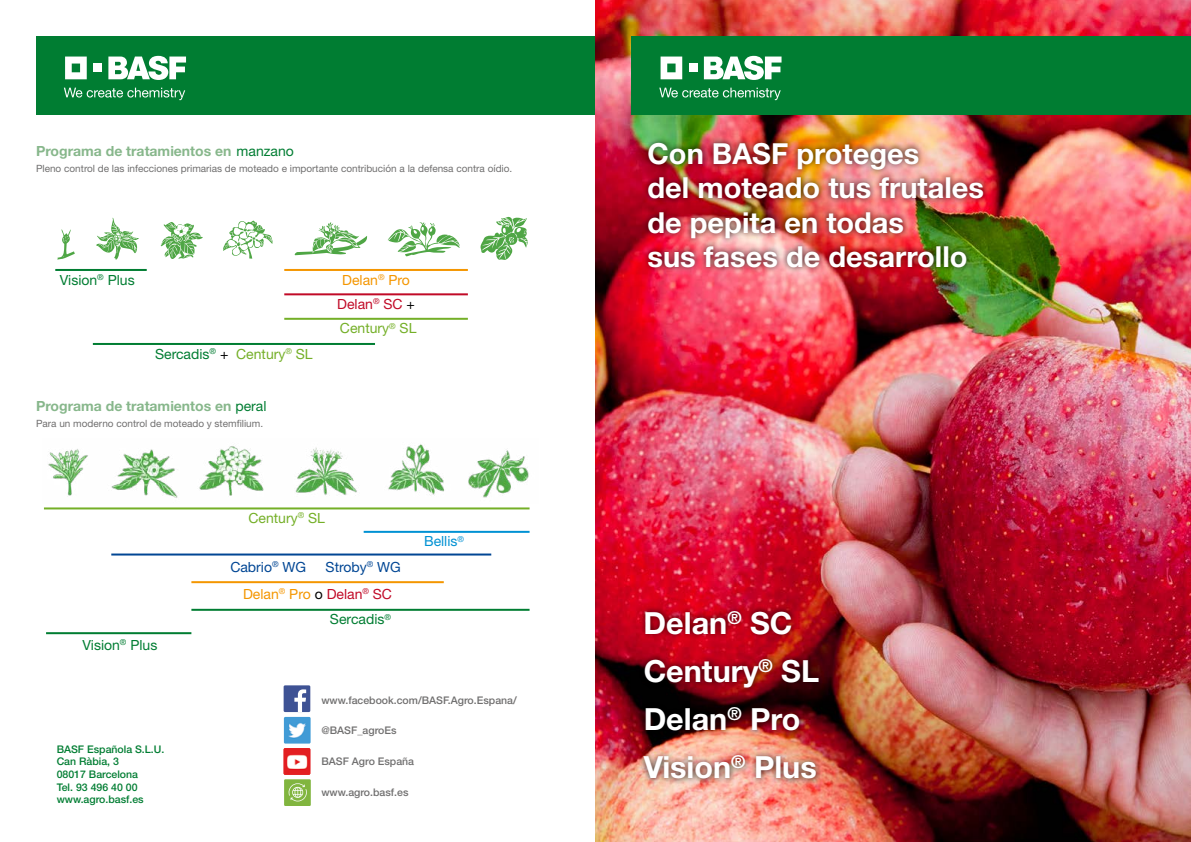
<style>
.page{position:relative;width:1191px;height:842px;background:#fff}
.page>*{position:absolute;margin:0;border:0;box-sizing:border-box;transform-origin:0 0}
.t1{font:700 30.5px/48.2px "Helvetica Neue";color:#fff}
.t2{font:700 29px/34.4px "Helvetica Neue";color:#fff}
.t3{font:700 14px "Helvetica Neue";color:#87b78b}
.t4{font:14px/24.4px "Helvetica Neue";color:#74af27;text-align:center}
.t5{font:14px/27.2px "Helvetica Neue";color:#014694}
.t6{font:14px "Helvetica Neue";color:#007d32}
.t7{font:14px "Helvetica Neue";color:#0091d3}
.t8{font:500 10.5px "Helvetica Neue";color:#706f6f}
.t9{font:500 10.5px/12.6px "Helvetica Neue";color:#007d32}
.t10{font:10px "Helvetica Neue";color:#706f6f}
.s1{font-weight:400;color:#007d32}
.s2{color:#007d32}
.s3{color:#000}
.s4{color:#f49600}
.s5{color:#c10a27}
</style>
<div class="page">
<div style="left:36px;top:36px;width:608px;height:79px;background:#007d32"></div>
<svg style="left:108px;top:56px;width:78px;height:24px"></svg>
<svg style="left:65px;top:57px;width:22px;height:22px"></svg>
<div style="left:93px;top:64px;width:9px;height:8px;background:#fff"></div>
<svg style="left:64px;top:88px;width:121px;height:12px"></svg>
<img style="left:595px;top:0;width:596px;height:842px">
<div style="left:631px;top:36px;width:560px;height:79px;background:#007d32"></div>
<svg style="left:704px;top:56px;width:77px;height:24px"></svg>
<svg style="left:660px;top:57px;width:22px;height:22px"></svg>
<div style="left:689px;top:64px;width:8px;height:8px;background:#fff"></div>
<svg style="left:659px;top:88px;width:121px;height:12px"></svg>
<div style="left:642px;top:136px;width:348px;height:137px;background:#000;opacity:.75"></div>
<div style="left:637px;top:605px;width:188px;height:180px;background:#000;opacity:.75"></div>
<div style="left:284px;top:779px;width:27px;height:27px;background:#81b53f"></div>
<svg style="left:289px;top:783px;width:18px;height:18px"></svg>
<div style="left:284px;top:685px;width:26px;height:27px;background:#3e5294"></div>
<svg style="left:294px;top:689px;width:12px;height:23px"></svg>
<img style="left:284px;top:717px;width:26px;height:27px">
<img style="left:284px;top:748px;width:26px;height:27px">
<svg style="left:57px;top:216px;width:471px;height:44px"></svg>
<hr style="left:55px;top:269px;width:92px;height:2px;background:#007d32">
<hr style="left:44px;top:507px;width:485px;height:2px;background:#74af27">
<hr style="left:364px;top:531px;width:165px;height:2px;background:#0091d3">
<hr style="left:111px;top:553px;width:380px;height:2px;background:#014694">
<hr style="left:191px;top:581px;width:253px;height:2px;background:#f49600">
<hr style="left:46px;top:632px;width:145px;height:2px;background:#007d32">
<hr style="left:191px;top:609px;width:338px;height:2px;background:#007d32">
<hr style="left:93px;top:343px;width:282px;height:2px;background:#007d32">
<hr style="left:284px;top:269px;width:184px;height:2px;background:#f49600">
<hr style="left:284px;top:293px;width:184px;height:2px;background:#c10a27">
<hr style="left:284px;top:318px;width:184px;height:2px;background:#74af27">
<img style="left:48px;top:444px;width:481px;height:54px">
<h3 class="t3" style="left:36px;top:142px;width:259px">Programa de tratamientos en <span class="s1">manzano</span></h3>
<p class="t10" style="left:36px;top:163px;width:478px">Pleno control de las infecciones primarias de moteado e importante contribución a la defensa contra oídio.</p>
<h3 class="t6" style="left:60px;top:271px;width:76px">Vision<sup>®</sup> Plus</h3>
<h3 class="t4" style="left:155px;top:341px;width:159px"><span class="s2">Sercadis</span><sup>®</sup> <span class="s3">+</span> Century<sup>®</sup> SL</h3>
<h3 class="t3" style="left:36px;top:397px;width:232px">Programa de tratamientos en <span class="s1">peral</span></h3>
<p class="t10" style="left:36px;top:418px;width:229px">Para un moderno control de moteado y stemfilium.</p>
<h3 class="t4" style="left:337px;top:267px;width:81px"><span class="s4">Delan</span><sup>®</sup> <span class="s4">Pro<br></span><span class="s5">Delan</span><sup>®</sup> <span class="s5">SC</span> <span class="s3">+<br></span>Century<sup>®</sup> SL</h3>
<h3 class="t6" style="left:83px;top:637px;width:76px">Vision<sup>®</sup> Plus</h3>
<h3 class="t4" style="left:248px;top:506px;width:78px">Century<sup>®</sup> SL</h3>
<h3 class="t5" style="left:230px;top:553px;width:77px">Cabrio<sup>®</sup> WG</h3>
<h3 class="t5" style="left:243px;top:553px;width:159px;text-indent:82px">Stroby<sup>®</sup> WG<br><span class="s4">Delan</span><sup>®</sup> <span class="s4">Pro</span> <span class="s3">o</span> <span class="s5">Delan</span><sup>®</sup> <span class="s5">SC</span></h3>
<h3 class="t6" style="left:330px;top:611px;width:62px">Sercadis<sup>®</sup></h3>
<h3 class="t7" style="left:424px;top:533px;width:41px">Bellis<sup>®</sup></h3>
<p class="t9" style="left:57px;top:742px;width:109px">BASF Española S.L.U.<br>Can Ràbia, 3<br>08017 Barcelona<br>Tel. 93 496 40 00 www.agro.basf.es</p>
<p class="t8" style="left:321px;top:693px;width:197px">www.facebook.com/BASF.Agro.Espana/</p>
<p class="t8" style="left:321px;top:724px;width:77px">@BASF_agroEs</p>
<p class="t8" style="left:321px;top:755px;width:94px">BASF Agro España</p>
<p class="t8" style="left:321px;top:786px;width:89px">www.agro.basf.es</p>
<h2 class="t2" style="left:647px;top:136px;width:338px">Con BASF proteges<br>del moteado tus frutales de pepita en todas<br>sus fases de desarrollo</h2>
<h1 class="t1" style="left:643px;top:598px;width:177px">Delan<sup>®</sup> SC<br>Century<sup>®</sup> SL<br>Delan<sup>®</sup> Pro<br>Vision<sup>®</sup> Plus</h1>
</div>
